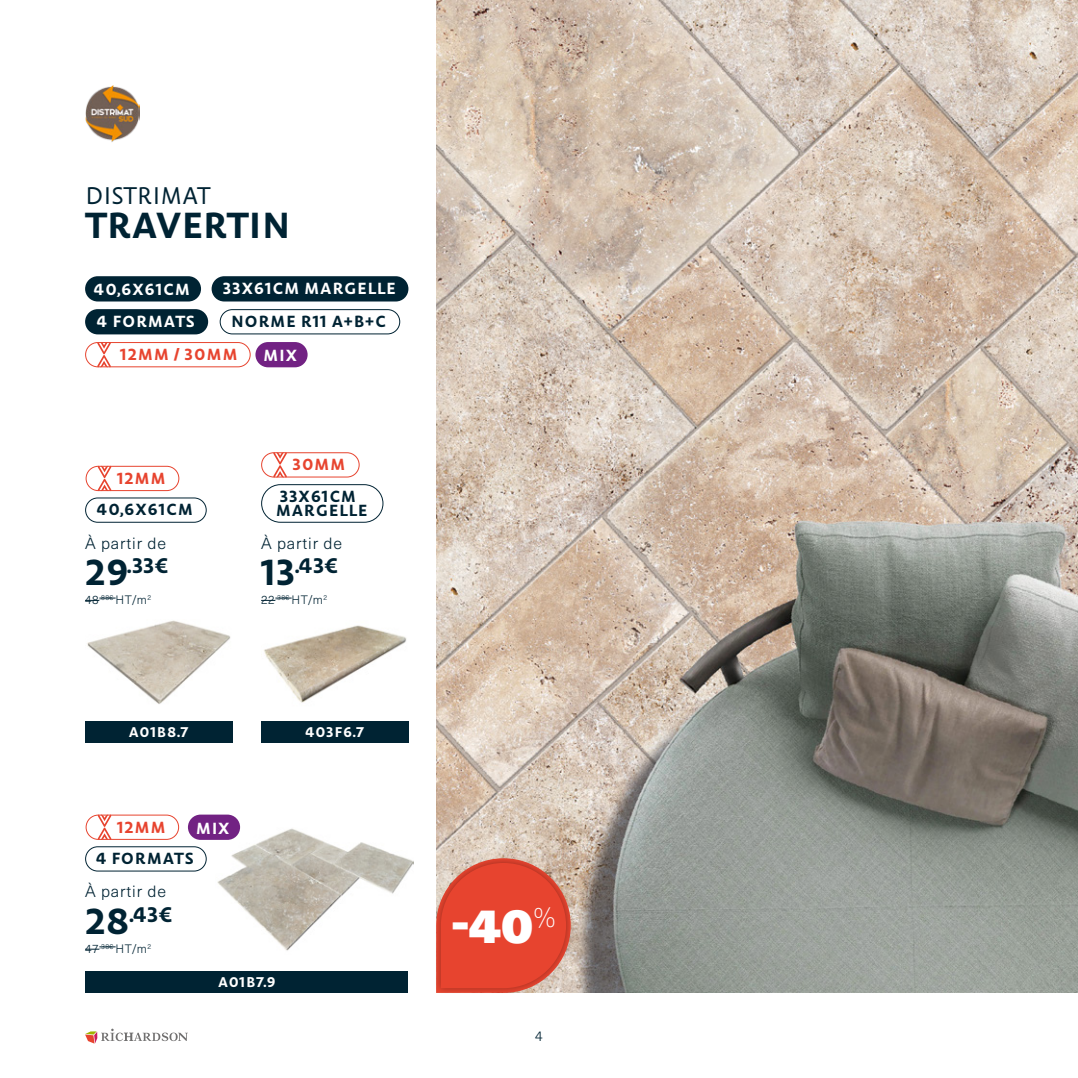
<style>
.page{position:relative;width:1078px;height:1078px;background:#fff}
.page>*{position:absolute;margin:0;border:0;box-sizing:border-box;transform-origin:0 0}
.t1{font:48px "Neue Haas Unica W1 G X Black";color:#fff}
.t2{font:700 36px "Carolineale";letter-spacing:-.01em;color:#002333}
.t3{font:24px "Carolineale";letter-spacing:-.015em;color:#002333}
.t4{font:700 21px "Carolineale";color:#002333}
.t5{font:700 16px/14px "Carolineale";letter-spacing:.045em;color:#002333}
.t6{font:700 16px "Carolineale";letter-spacing:.045em;color:#fff}
.t7{font:300 16px "Neue Haas Unica W1 G";letter-spacing:.05em;color:#002333}
.t8{font:700 16px "Carolineale";letter-spacing:.045em;color:#e7442f}
.t9{font:700 14px "Carolineale";letter-spacing:.05em;color:#fff}
.t10{font:300 14px "Neue Haas Unica W1 G";color:#002333}
.t11{font:300 12px "Neue Haas Unica W1 G";letter-spacing:.04em;color:#002333}
.s1{font-size:36px}
</style>
<div class="page">
<svg style="left:85px;top:1028px;width:103px;height:15px"></svg>
<div style="left:85px;top:497px;width:122px;height:25px;border:1px solid #002333;border-radius:12px"></div>
<div style="left:85px;top:846px;width:122px;height:25px;border:1px solid #002333;border-radius:12px"></div>
<img style="left:436px;top:0;width:641px;height:992px">
<svg style="left:85px;top:597px;width:31px;height:4px"></svg>
<svg style="left:85px;top:946px;width:31px;height:3px"></svg>
<svg style="left:261px;top:597px;width:30px;height:4px"></svg>
<div style="left:433px;top:856px;width:139px;height:138px;background:#000;opacity:.33"></div>
<svg style="left:436px;top:858px;width:134px;height:134px"></svg>
<img style="left:216px;top:826px;width:197px;height:125px">
<img style="left:87px;top:620px;width:144px;height:84px">
<img style="left:264px;top:625px;width:143px;height:78px">
<img style="left:85px;top:85px;width:54px;height:57px">
<div style="left:85px;top:342px;width:165px;height:25px;border:1px solid #e7442f;border-radius:12px"></div>
<svg style="left:97px;top:342px;width:14px;height:25px"></svg>
<div style="left:261px;top:452px;width:98px;height:25px;border:1px solid #e7442f;border-radius:12px"></div>
<svg style="left:273px;top:452px;width:14px;height:25px"></svg>
<div style="left:86px;top:465px;width:93px;height:26px;border:1px solid #e7442f;border-radius:12px"></div>
<svg style="left:97px;top:465px;width:15px;height:26px"></svg>
<div style="left:86px;top:814px;width:93px;height:25px;border:1px solid #e7442f;border-radius:12px"></div>
<svg style="left:97px;top:814px;width:15px;height:25px"></svg>
<div style="left:85px;top:276px;width:116px;height:25px;background:#002333;border-radius:13px"></div>
<div style="left:85px;top:309px;width:123px;height:25px;background:#002333;border-radius:13px"></div>
<div style="left:211px;top:276px;width:197px;height:25px;background:#002333;border-radius:13px"></div>
<div style="left:220px;top:309px;width:180px;height:25px;border:1px solid #002333;border-radius:12px"></div>
<div style="left:255px;top:342px;width:52px;height:25px;background:#722283;border-radius:13px"></div>
<div style="left:188px;top:814px;width:52px;height:25px;background:#722283;border-radius:13px"></div>
<div style="left:85px;top:721px;width:147px;height:21px;background:#002333"></div>
<div style="left:261px;top:721px;width:147px;height:21px;background:#002333"></div>
<div style="left:86px;top:971px;width:322px;height:21px;background:#002333"></div>
<div style="left:261px;top:484px;width:122px;height:38px;border:1px solid #002333;border-radius:19px"></div>
<p class="t3" style="left:85px;top:177px;width:127px">DISTRIMAT</p>
<p class="t2" style="left:85px;top:197px;width:207px">TRAVERTIN</p>
<p class="t6" style="left:223px;top:276px;width:174px">33X61CM MARGELLE</p>
<p class="t5" style="left:231px;top:314px;width:156px">NORME R11 A+B+C</p>
<p class="t6" style="left:263px;top:342px;width:35px">MIX</p>
<p class="t6" style="left:94px;top:277px;width:98px">40,6X61CM</p>
<p class="t6" style="left:97px;top:309px;width:100px">4 FORMATS</p>
<p class="t8" style="left:120px;top:341px;width:119px">12MM / 30MM</p>
<p class="t8" style="left:117px;top:465px;width:50px">12MM</p>
<p class="t5" style="left:97px;top:503px;width:98px">40,6X61CM</p>
<p class="t7" style="left:85px;top:531px;width:82px">À partir de</p>
<p class="t4" style="left:85px;top:549px;width:85px"><span class="s1">29</span>.33€</p>
<p class="t11" style="left:85px;top:591px;width:68px">48<sup>.88€</sup> HT/m<sup>2</sup></p>
<p class="t8" style="left:292px;top:452px;width:55px">30MM</p>
<p class="t5" style="left:276px;top:489px;width:93px">33X61CM<br>MARGELLE</p>
<p class="t7" style="left:261px;top:531px;width:82px">À partir de</p>
<p class="t4" style="left:261px;top:549px;width:78px"><span class="s1">13</span>.43€</p>
<p class="t11" style="left:261px;top:591px;width:68px">22<sup>.38€</sup> HT/m<sup>2</sup></p>
<p class="t9" style="left:129px;top:720px;width:61px">A01B8.7</p>
<p class="t9" style="left:305px;top:720px;width:61px">403F6.7</p>
<p class="t8" style="left:117px;top:814px;width:50px">12MM</p>
<p class="t6" style="left:196px;top:815px;width:35px">MIX</p>
<p class="t5" style="left:96px;top:851px;width:99px">4 FORMATS</p>
<p class="t7" style="left:85px;top:879px;width:82px">À partir de</p>
<p class="t4" style="left:85px;top:897px;width:89px"><span class="s1">28</span>.43€</p>
<p class="t11" style="left:85px;top:939px;width:68px">47<sup>.38€</sup> HT/m<sup>2</sup></p>
<p class="t9" style="left:218px;top:970px;width:59px">A01B7.9</p>
<p class="t1" style="left:451px;top:886px;width:106px">-40<sup>%</sup></p>
<p class="t10" style="left:535px;top:1025px;width:9px">4</p>
</div>
